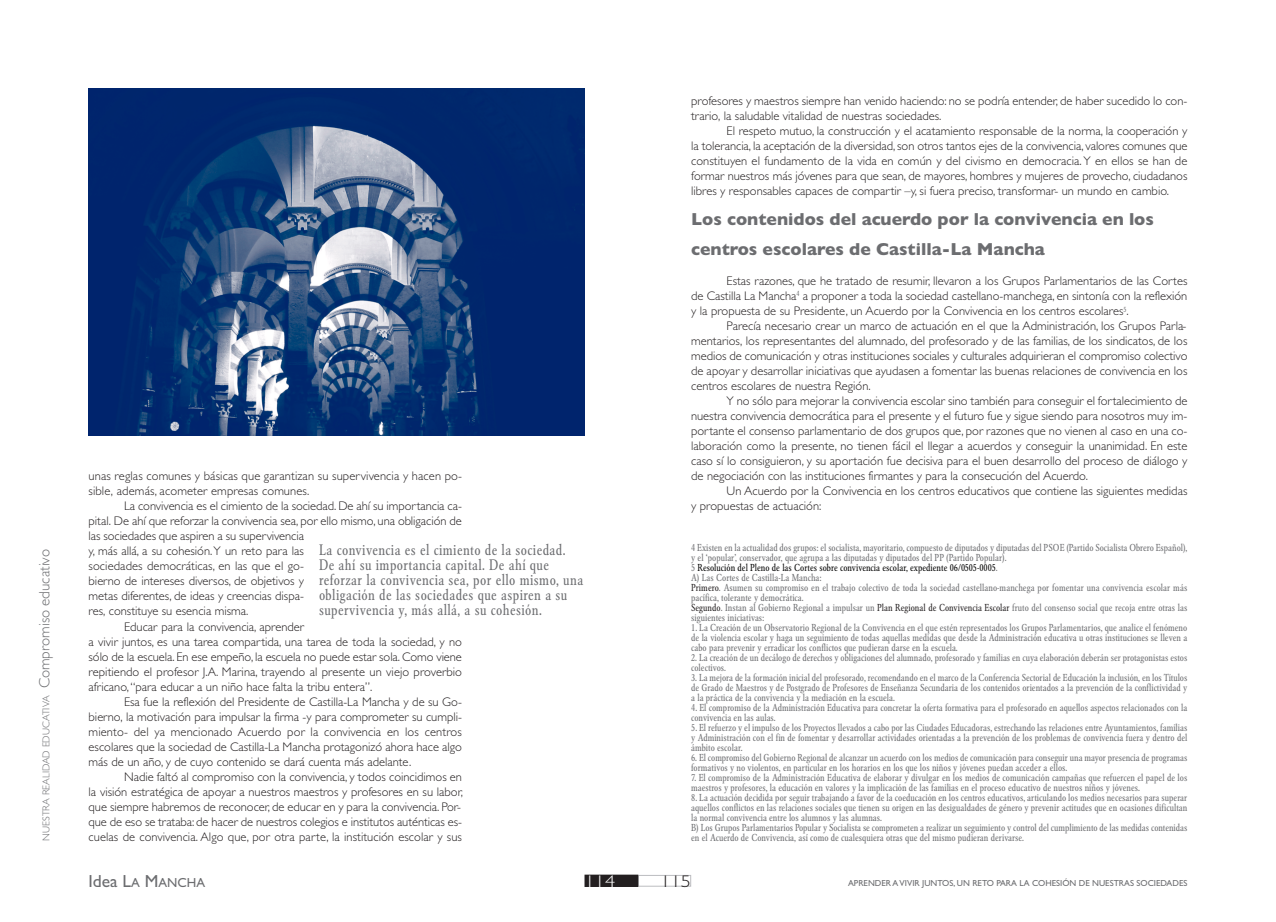
<style>
.page{position:relative;width:1276px;height:922px;background:#fff}
.page>*{position:absolute;margin:0;border:0;box-sizing:border-box;transform-origin:0 0}
.t1{font:700 17.5px/30px "Gill Sans";color:#6c6d70}
.t2{font:17.5px "Gill Sans";color:#6c6d70}
.t3{font:300 16.88px "Gill Sans";color:#231f20;scale:1.2 1}
.t4{font:300 16.88px "Gill Sans";color:#fff;scale:1.2 1}
.t5{font:condensed 15px/15px "Garamond BE";letter-spacing:.025em;color:#6c6d70}
.t6{font:300 15px "Gill Sans";color:#6c6d70}
.t7{font:300 12.5px/15px "Gill Sans";color:#231f20;text-align:justify}
.t8{font:condensed 10px/10px "Garamond BE";color:#6c6d70}
.t9{font:300 10px "Gill Sans";color:#6c6d70}
.t10{font:8.75px "Gill Sans";color:#6c6d70}
.s1{color:#000}
.s2{color:#231f20}
.s3{font-size:13.12px}
</style>
<div class="page">
<div style="left:638px;top:874px;width:53px;height:12px;border:1px solid #bcbdc0"></div>
<div style="left:585px;top:875px;width:52px;height:11px;background:#231f20"></div>
<div style="left:585px;top:874px;width:53px;height:12px;border:1px solid #231f20"></div>
<img style="left:89px;top:89px;width:496px;height:346px">
<p class="t7" style="left:691px;top:95px;width:498px">profesores y maestros siempre han venido haciendo: no se podría entender, de haber sucedido lo con&shy;trario, la saludable vitalidad de nuestras sociedades.</p>
<p class="t7" style="left:691px;top:125px;width:498px;text-indent:35px">El respeto mutuo, la construcción y el acatamiento responsable de la norma, la cooperación y la tolerancia, la aceptación de la diversidad, son otros tantos ejes de la convivencia, valores comunes que constituyen el fundamento de la vida en común y del civismo en democracia. Y en ellos se han de formar nuestros más jóvenes para que sean, de mayores, hombres y mujeres de provecho, ciudadanos libres y responsables capaces de compartir –y, si fuera preciso, transformar- un mundo en cambio.</p>
<h1 class="t1" style="left:691px;top:206px;width:464px">Los contenidos del acuerdo por la convivencia en los centros escolares de Castilla-La Mancha</h1>
<p class="t7" style="left:691px;top:275px;width:498px;text-indent:35px">Estas razones, que he tratado de resumir, llevaron a los Grupos Parlamentarios de las Cortes de Castilla La Mancha<sup>4</sup> a proponer a toda la sociedad castellano-manchega, en sintonía con la reflexión y la propuesta de su Presidente, un Acuerdo por la Convivencia en los centros escolares<sup>5</sup>.</p>
<p class="t7" style="left:691px;top:320px;width:498px;text-indent:35px">Parecía necesario crear un marco de actuación en el que la Administración, los Grupos Parla&shy;mentarios, los representantes del alumnado, del profesorado y de las familias, de los sindicatos, de los medios de comunicación y otras instituciones sociales y culturales adquirieran el compromiso colectivo de apoyar y desarrollar iniciativas que ayudasen a fomentar las buenas relaciones de convivencia en los centros escolares de nuestra Región.</p>
<p class="t7" style="left:691px;top:395px;width:498px;text-indent:35px">Y no sólo para mejorar la convivencia escolar sino también para conseguir el fortalecimiento de nuestra convivencia democrática para el presente y el futuro fue y sigue siendo para nosotros muy im&shy;portante el consenso parlamentario de dos grupos que, por razones que no vienen al caso en una co&shy;laboración como la presente, no tienen fácil el llegar a acuerdos y conseguir la unanimidad. En este caso sí lo consiguieron, y su aportación fue decisiva para el buen desarrollo del proceso de diálogo y de negociación con las instituciones firmantes y para la consecución del Acuerdo.</p>
<p class="t7" style="left:691px;top:485px;width:498px;text-indent:35px">Un Acuerdo por la Convivencia en los centros educativos que contiene las siguientes medidas y propuestas de actuación:</p>
<p class="t7" style="left:89px;top:470px;width:375px">unas reglas comunes y básicas que garantizan su supervivencia y hacen po&shy;sible, además, acometer empresas comunes.</p>
<p class="t7" style="left:124px;top:500px;width:339px">La convivencia es el cimiento de la sociedad. De ahí su importancia ca-</p>
<p class="t7" style="left:89px;top:515px;width:375px">pital. De ahí que reforzar la convivencia sea, por ello mismo, una obligación de</p>
<p class="t7" style="left:89px;top:530px;width:217px">las sociedades que aspiren a su supervivencia</p>
<p class="t7" style="left:89px;top:545px;width:217px">y, más allá, a su cohesión. Y un reto para las</p>
<p class="t7" style="left:89px;top:560px;width:217px">sociedades democráticas, en las que el go-</p>
<p class="t7" style="left:89px;top:575px;width:217px">bierno de intereses diversos, de objetivos y</p>
<p class="t7" style="left:89px;top:590px;width:217px">metas diferentes, de ideas y creencias dispa-</p>
<p class="t7" style="left:89px;top:605px;width:161px">res, constituye su esencia misma.</p>
<p class="t7" style="left:124px;top:620px;width:181px">Educar para la convivencia, aprender</p>
<p class="t7" style="left:89px;top:635px;width:375px">a vivir juntos, es una tarea compartida, una tarea de toda la sociedad, y no</p>
<p class="t7" style="left:89px;top:650px;width:375px">sólo de la escuela. En ese empeño, la escuela no puede estar sola. Como viene</p>
<p class="t7" style="left:89px;top:665px;width:375px">repitiendo el profesor J.A. Marina, trayendo al presente un viejo proverbio</p>
<p class="t7" style="left:89px;top:680px;width:285px">africano, “para educar a un niño hace falta la tribu entera”.</p>
<p class="t7" style="left:124px;top:695px;width:339px">Esa fue la reflexión del Presidente de Castilla-La Mancha y de su Go-</p>
<p class="t7" style="left:89px;top:710px;width:375px">bierno, la motivación para impulsar la firma -y para comprometer su cumpli-</p>
<p class="t7" style="left:89px;top:725px;width:375px">miento- del ya mencionado Acuerdo por la convivencia en los centros</p>
<p class="t7" style="left:89px;top:740px;width:375px">escolares que la sociedad de Castilla-La Mancha protagonizó ahora hace algo</p>
<p class="t7" style="left:89px;top:755px;width:324px">más de un año, y de cuyo contenido se dará cuenta más adelante.</p>
<p class="t7" style="left:124px;top:770px;width:339px">Nadie faltó al compromiso con la convivencia, y todos coincidimos en</p>
<p class="t7" style="left:89px;top:785px;width:376px">la visión estratégica de apoyar a nuestros maestros y profesores en su labor,</p>
<p class="t7" style="left:89px;top:800px;width:374px">que siempre habremos de reconocer, de educar en y para la convivencia. Por-</p>
<p class="t7" style="left:89px;top:815px;width:375px">que de eso se trataba: de hacer de nuestros colegios e institutos auténticas es-</p>
<p class="t6" style="left:39px;top:688px;width:141px;rotate:-90deg">Compromiso educativo</p>
<p class="t5" style="left:319px;top:544px;width:266px">La convivencia es el cimiento de la sociedad.<br>De ahí su importancia capital. De ahí que reforzar la convivencia sea, por ello mismo, una obligación de las sociedades que aspiren a su supervivencia y, más allá, a su cohesión.</p>
<p class="t8" style="left:691px;top:542px;width:498px">4 Existen en la actualidad dos grupos: el socialista, mayoritario, compuesto de diputados y diputadas del PSOE (Partido Socialista Obrero Español), y el ‘popular’, conservador, que agrupa a las diputadas y diputados del PP (Partido Popular).<br>5 <span class="s1">Resolución del Pleno de las Cortes sobre convivencia escolar, expediente 06/0505-0005</span>.<br>A) Las Cortes de Castilla-La Mancha:<br><span class="s2">Primero</span>. Asumen su compromiso en el trabajo colectivo de toda la sociedad castellano-manchega por fomentar una convivencia escolar más pacífica, tolerante y democrática.<br><span class="s2">Segundo</span>. Instan al Gobierno Regional a impulsar un <span class="s2">Plan Regional de Convivencia Escolar</span> fruto del consenso social que recoja entre otras las siguientes iniciativas:</p>
<p class="t8" style="left:691px;top:622px;width:498px;text-align:justify">1. La Creación de un Observatorio Regional de la Convivencia en el que estén representados los Grupos Parlamentarios, que analice el fenómeno de la violencia escolar y haga un seguimiento de todas aquellas medidas que desde la Administración educativa u otras instituciones se lleven a cabo para prevenir y erradicar los conflictos que pudieran darse en la escuela.</p>
<p class="t8" style="left:691px;top:652px;width:498px">2. La creación de un decálogo de derechos y obligaciones del alumnado, profesorado y familias en cuya elaboración deberán ser protagonistas estos colectivos.</p>
<p class="t8" style="left:691px;top:672px;width:498px;text-align:justify">3. La mejora de la formación inicial del profesorado, recomendando en el marco de la Conferencia Sectorial de Educación la inclusión, en los Títulos de Grado de Maestros y de Postgrado de Profesores de Enseñanza Secundaria de los contenidos orientados a la prevención de la conflictividad y a la práctica de la convivencia y la mediación en la escuela.</p>
<p class="t8" style="left:691px;top:702px;width:498px">4. El compromiso de la Administración Educativa para concretar la oferta formativa para el profesorado en aquellos aspectos relacionados con la convivencia en las aulas.</p>
<p class="t8" style="left:691px;top:722px;width:498px;text-align:justify">5. El refuerzo y el impulso de los Proyectos llevados a cabo por las Ciudades Educadoras, estrechando las relaciones entre Ayuntamientos, familias y Administración con el fin de fomentar y desarrollar actividades orientadas a la prevención de los problemas de convivencia fuera y dentro del ámbito escolar.</p>
<p class="t8" style="left:691px;top:752px;width:498px">6. El compromiso del Gobierno Regional de alcanzar un acuerdo con los medios de comunicación para conseguir una mayor presencia de programas formativos y no violentos, en particular en los horarios en los que los niños y jóvenes puedan acceder a ellos.</p>
<p class="t8" style="left:691px;top:772px;width:498px">7. El compromiso de la Administración Educativa de elaborar y divulgar en los medios de comunicación campañas que refuercen el papel de los maestros y profesores, la educación en valores y la implicación de las familias en el proceso educativo de nuestros niños y jóvenes.</p>
<p class="t8" style="left:691px;top:792px;width:498px">8. La actuación decidida por seguir trabajando a favor de la coeducación en los centros educativos, articulando los medios necesarios para superar aquellos conflictos en las relaciones sociales que tienen su origen en las desigualdades de género y prevenir actitudes que en ocasiones dificultan la normal convivencia entre los alumnos y las alumnas.<br>B) Los Grupos Parlamentarios Popular y Socialista se comprometen a realizar un seguimiento y control del cumplimiento de las medidas contenidas en el Acuerdo de Convivencia, así como de cualesquiera otras que del mismo pudieran derivarse.</p>
<p class="t9" style="left:43px;top:840px;width:147px;rotate:-90deg">NUESTRA REALIDAD EDUCATIVA</p>
<p class="t7" style="left:89px;top:830px;width:375px">cuelas de convivencia. Algo que, por otra parte, la institución escolar y sus</p>
<h1 class="t2" style="left:89px;top:874px;width:118px">Idea L<span class="s3">A</span> M<span class="s3">ANCHA</span></h1>
<h2 class="t4" style="left:585px;top:874px;width:27px">114</h2>
<h2 class="t3" style="left:660px;top:874px;width:27px">115</h2>
<p class="t10" style="left:848px;top:880px;width:341px">APRENDER A VIVIR JUNTOS, UN RETO PARA LA COHESIÓN DE NUESTRAS SOCIEDADES</p>
</div>
